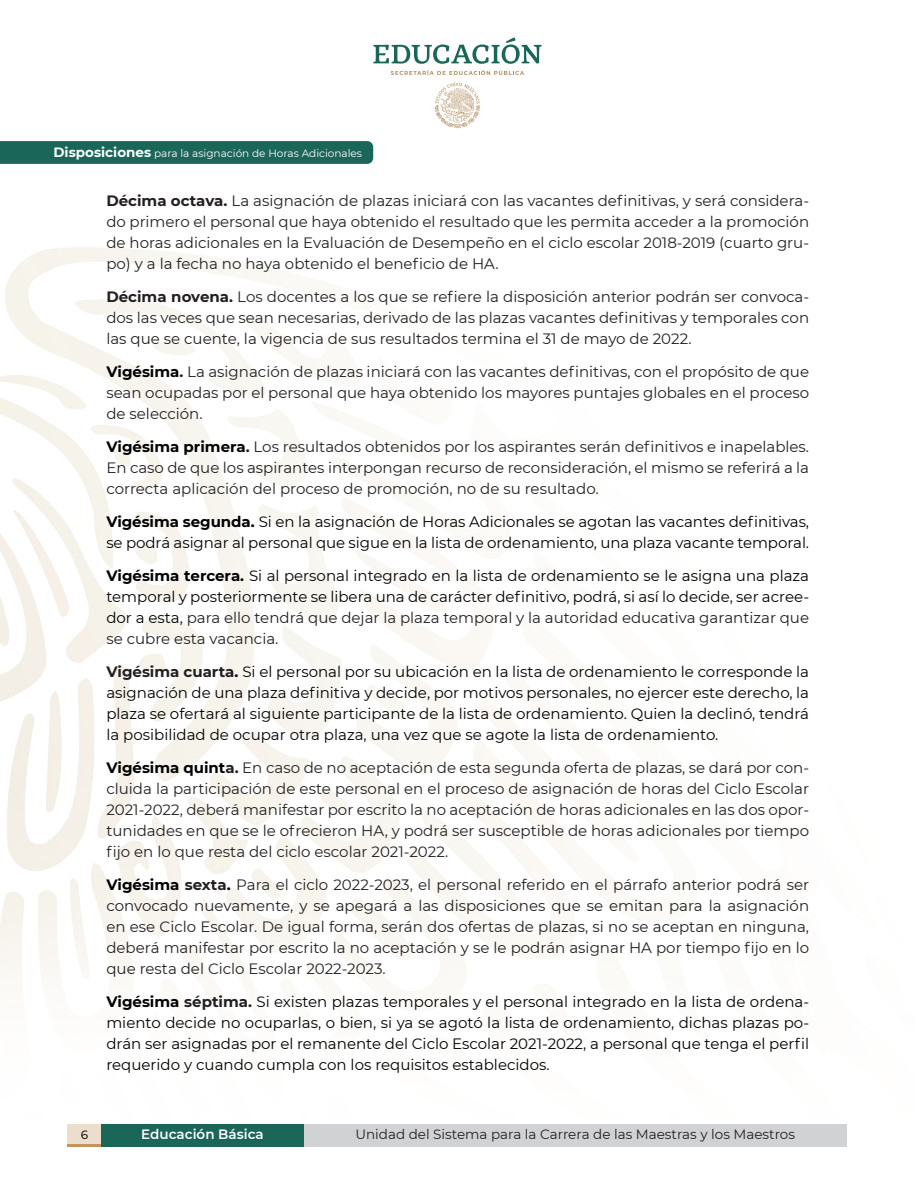
<style>
.page{position:relative;width:915px;height:1191px;background:#fff}
.page>*{position:absolute;margin:0;border:0;box-sizing:border-box;transform-origin:0 0}
.Cuerpo_de_texto{font:15px/21px "Montserrat";color:#231f20;text-align:justify}
.Cuerpo_de_texto-2{font:15px/21px "Montserrat";letter-spacing:-.005em;color:#000;text-align:justify}
.t1{font:13.5px "Montserrat";color:#231f20}
.t2{font:600 13.5px "Montserrat";color:#fff}
.t3{font:500 12px "Montserrat";color:#231f20}
.t4{font:10.5px "Montserrat";color:#fff}
.s1{font-weight:700;font-size:13.5px}
.s2{font-weight:700}
.s3{font-weight:700;color:#000}
.s4{color:#231f20}
.s5{font-weight:700;color:#231f20}
</style>
<div class="page">
<img style="left:0;top:247px;width:847px;height:900px">
<svg style="left:373px;top:37px;width:168px;height:27px"></svg>
<svg style="left:390px;top:70px;width:134px;height:5px"></svg>
<svg style="left:434px;top:83px;width:46px;height:45px"></svg>
<div style="left:68px;top:1124px;width:33px;height:23px;background:#ebdecc"></div>
<div style="left:303px;top:1124px;width:543px;height:23px;background:#d1d2d4"></div>
<div style="left:101px;top:1124px;width:203px;height:23px;background:#1a6659"></div>
<hr style="left:68px;top:1144px;width:33px;height:3px;background:#c3945d">
<svg style="left:0;top:141px;width:373px;height:23px;background:#1c675a"></svg>
<p class="t4" style="left:53px;top:146px;width:310px"><span class="s1">Disposiciones</span> para la asignación de Horas Adicionales</p>
<p class="Cuerpo_de_texto" style="left:106px;top:190px;width:704px"><span class="s2">Décima octava.</span> La asignación de plazas iniciará con las vacantes definitivas, y será considera&shy;do primero el personal que haya obtenido el resultado que les permita acceder a la promoción de horas adicionales en la Evaluación de Desempeño en el ciclo escolar 2018-2019 (cuarto gru&shy;po) y a la fecha no haya obtenido el beneficio de HA.</p>
<p class="Cuerpo_de_texto" style="left:106px;top:286px;width:704px"><span class="s2">Décima novena.</span> Los docentes a los que se refiere la disposición anterior podrán ser convoca&shy;dos las veces que sean necesarias, derivado de las plazas vacantes definitivas y temporales con las que se cuente, la vigencia de sus resultados termina el 31 de mayo de 2022.</p>
<p class="Cuerpo_de_texto" style="left:106px;top:361px;width:704px"><span class="s3">Vigésima</span><span class="s2">.</span> La asignación de plazas iniciará con las vacantes definitivas, con el propósito de que sean ocupadas por el personal que haya obtenido los mayores puntajes globales en el proceso de selección.</p>
<p class="Cuerpo_de_texto" style="left:106px;top:436px;width:704px"><span class="s3">Vigésima primera</span><span class="s2">.</span> Los resultados obtenidos por los aspirantes serán definitivos e inapelables.<br>En caso de que los aspirantes interpongan recurso de reconsideración, el mismo se referirá a la correcta aplicación del proceso de promoción, no de su resultado.</p>
<p class="Cuerpo_de_texto-2" style="left:106px;top:511px;width:704px"><span class="s2">Vigésima segunda.</span> Si en la asignación de Horas Adicionales se agotan las vacantes definitivas, se podrá asignar al personal que sigue en la lista de ordenamiento, una plaza vacante temporal.</p>
<p class="Cuerpo_de_texto-2" style="left:106px;top:565px;width:704px"><span class="s2">Vigésima tercera.</span> Si al personal integrado en la lista de ordenamiento se le asigna una plaza temporal y posteriormente se libera una de carácter definitivo, podrá, si así lo decide, ser acree&shy;dor a esta, <span class="s4">para ello tendrá que dejar la plaza temporal y la autoridad educativa garantizar que se cubre esta vacancia.</span></p>
<p class="Cuerpo_de_texto-2" style="left:106px;top:661px;width:704px"><span class="s5">Vigésima cuarta</span><span class="s2">.</span> Si el personal por su ubicación en la lista de ordenamiento le corresponde la asignación de una plaza definitiva y decide, por motivos personales, no ejercer este derecho, la plaza se ofertará al siguiente participante de la lista de ordenamiento. Quien la declinó, tendrá la posibilidad de ocupar otra plaza, una vez que se agote la lista de ordenamiento.</p>
<p class="Cuerpo_de_texto" style="left:106px;top:757px;width:704px"><span class="s3">Vigésima quint</span><span class="s2">a.</span> En caso de no aceptación de esta segunda oferta de plazas, se dará por con&shy;cluida la participación de este personal en el proceso de asignación de horas del Ciclo Escolar 2021-2022, deberá manifestar por escrito la no aceptación de horas adicionales en las dos opor&shy;tunidades en que se le ofrecieron HA, y podrá ser susceptible de horas adicionales por tiempo fijo en lo que resta del ciclo escolar 2021-2022.</p>
<p class="Cuerpo_de_texto" style="left:106px;top:874px;width:704px"><span class="s3">Vigésima</span> <span class="s2">sexta</span><span class="s3">.</span> Para el ciclo 2022-2023, el personal referido en el párrafo anterior podrá ser convocado nuevamente, y se apegará a las disposiciones que se emitan para la asignación en ese Ciclo Escolar. De igual forma, serán dos ofertas de plazas, si no se aceptan en ninguna, deberá manifestar por escrito la no aceptación y se le podrán asignar HA por tiempo fijo en lo que resta del Ciclo Escolar 2022-2023.</p>
<p class="Cuerpo_de_texto-2" style="left:106px;top:991px;width:704px"><span class="s2">Vigésima</span> <span class="s5">séptima.</span> Si existen plazas temporales y el personal integrado en la lista de ordena&shy;miento decide no ocuparlas, o bien, si ya se agotó la lista de ordenamiento, dichas plazas po&shy;drán ser asignadas por el remanente del Ciclo Escolar 2021-2022, a personal que tenga el perfil requerido y cuando cumpla con los requisitos establecidos.</p>
<p class="t3" style="left:81px;top:1126px;width:9px">6</p>
<p class="t2" style="left:141px;top:1124px;width:124px">Educación Básica</p>
<p class="t1" style="left:355px;top:1125px;width:441px">Unidad del Sistema para la Carrera de las Maestras y los Maestros</p>
</div>
